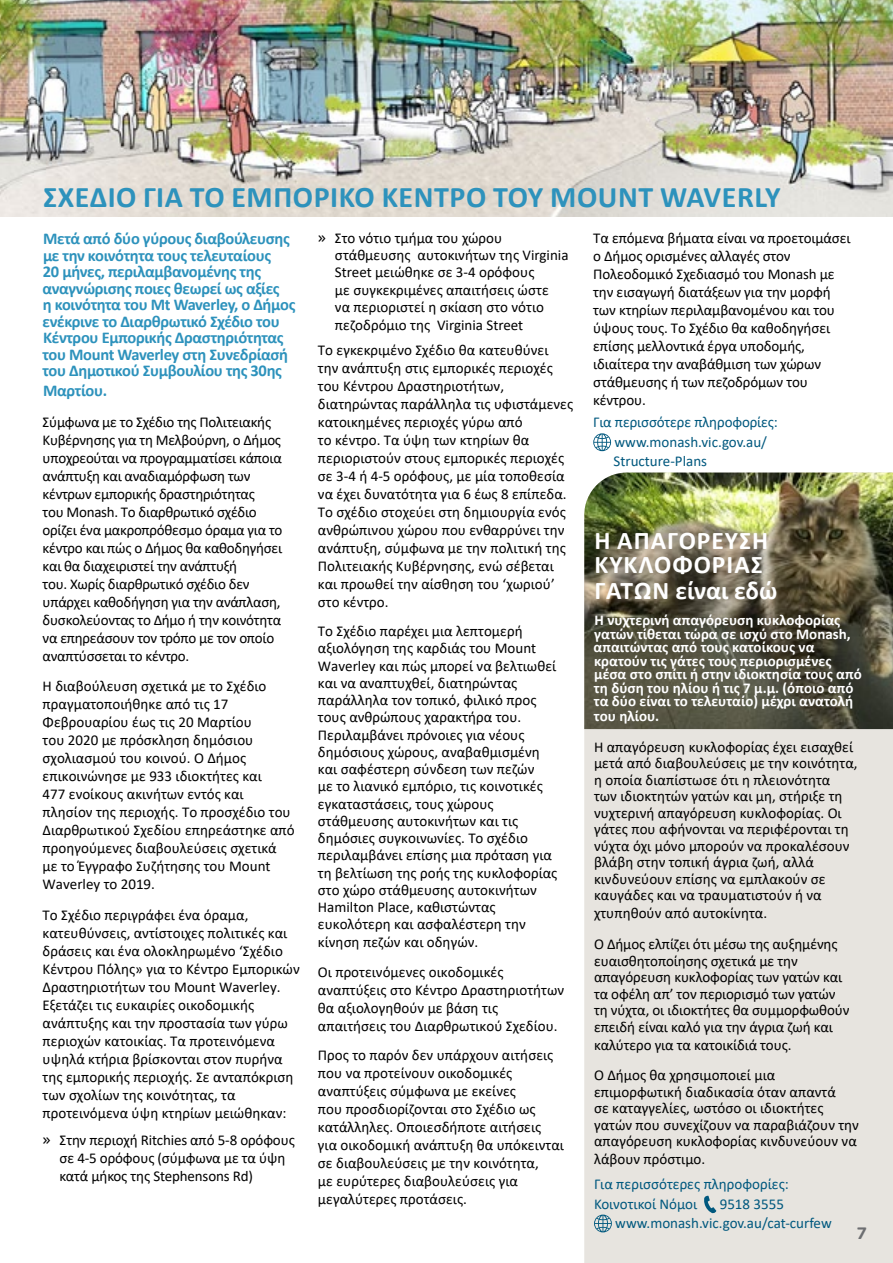
<style>
.page{position:relative;width:893px;height:1263px;background:#fff}
.page>*{position:absolute;margin:0;border:0;box-sizing:border-box;transform-origin:0 0}
.t1{font:700 30px "Calibri";letter-spacing:.02em;color:#2d92bc}
.t2{font:700 25.5px/24.8px "Calibri";letter-spacing:.04em;color:#fff}
.t3{font:700 16.5px/16.5px "Calibri";letter-spacing:-.02em;color:#2d92bc}
.t4{font:700 16.5px "Filson Soft";color:#6d6e71}
.t5{font:15px/18px "Calibri";color:#000}
.t6{font:15px/18px "Calibri";letter-spacing:-.02em;color:#000}
.t7{font:700 15px/13.5px "Calibri";color:#fff}
.t8{font:15px/19.5px "Calibri";color:#00587e}
.s1{font-family:"Filson Pro"}
</style>
<div class="page">
<svg style="left:593px;top:433px;width:18px;height:18px"></svg>
<div style="left:584px;top:729px;width:309px;height:534px;background:#e7e4df"></div>
<img style="left:584px;top:472px;width:309px;height:257px">
<svg style="left:703px;top:1195px;width:13px;height:19px"></svg>
<svg style="left:594px;top:1214px;width:18px;height:18px"></svg>
<img style="left:0;top:0;width:893px;height:216px">
<h1 class="t1" style="left:43px;top:176px;width:739px">ΣΧΈΔΙΟ ΓΙΑ ΤΟ ΕΜΠΟΡΙΚΌ ΚΈΝΤΡΟ ΤΟΥ MOUNT WAVERLY</h1>
<p class="t3" style="left:42px;top:230px;width:255px">Μετά από δύο γύρους διαβούλευσης με την κοινότητα τους τελευταίους<br>20 μήνες, περιλαμβανομένης της αναγνώρισης ποιες θεωρεί ως αξίες<br>η κοινότητα του Mt Waverley, ο Δήμος ενέκρινε το Διαρθρωτικό Σχέδιο του Κέντρου Εμπορικής Δραστηριότητας του Mount Waverley στη Συνεδρίασή του Δημοτικού Συμβουλίου της 30ης</p>
<p class="t3" style="left:43px;top:382px;width:66px">Μαρτίου.</p>
<p class="t6" style="left:43px;top:412px;width:241px">Σύμφωνα με το Σχέδιο της Πολιτειακής Κυβέρνησης για τη Μελβούρνη, ο Δήμος υποχρεούται να προγραμματίσει κάποια ανάπτυξη και αναδιαμόρφωση των κέντρων εμπορικής δραστηριότητας<br>του Monash. Το διαρθρωτικό σχέδιο ορίζει ένα μακροπρόθεσμο όραμα για το κέντρο και πώς ο Δήμος θα καθοδηγήσει και θα διαχειριστεί την ανάπτυξή<br>του. Χωρίς διαρθρωτικό σχέδιο δεν υπάρχει καθοδήγηση για την ανάπλαση, δυσκολεύοντας το Δήμο ή την κοινότητα να επηρεάσουν τον τρόπο με τον οποίο αναπτύσσεται το κέντρο.</p>
<p class="t5" style="left:43px;top:677px;width:254px">Η διαβούλευση σχετικά με το Σχέδιο πραγματοποιήθηκε από τις 17<br>Φεβρουαρίου έως τις 20 Μαρτίου<br>του 2020 με πρόσκληση δημόσιου σχολιασμού του κοινού. Ο Δήμος επικοινώνησε με 933 ιδιοκτήτες και<br>477 ενοίκους ακινήτων εντός και πλησίον της περιοχής. Το προσχέδιο του<br>Διαρθρωτικού Σχεδίου επηρεάστηκε από προηγούμενες διαβουλεύσεις σχετικά με το Έγγραφο Συζήτησης του Mount<br>Waverley το 2019.</p>
<p class="t5" style="left:43px;top:906px;width:259px">Το Σχέδιο περιγράφει ένα όραμα, κατευθύνσεις, αντίστοιχες πολιτικές και δράσεις και ένα ολοκληρωμένο ‘Σχέδιο Κέντρου Πόλης» για το Κέντρο Εμπορικών Δραστηριοτήτων του Mount Waverley.<br>Εξετάζει τις ευκαιρίες οικοδομικής ανάπτυξης και την προστασία των γύρω περιοχών κατοικίας. Τα προτεινόμενα υψηλά κτήρια βρίσκονται στον πυρήνα της εμπορικής περιοχής. Σε ανταπόκριση των σχολίων της κοινότητας, τα προτεινόμενα ύψη κτηρίων μειώθηκαν:</p>
<p class="t5" style="left:60px;top:1130px;width:237px;text-indent:-17px"><span class="s1">»</span> Στην περιοχή Ritchies από 5-8 ορόφους σε 4-5 ορόφους (σύμφωνα με τα ύψη κατά μήκος της Stephensons Rd)</p>
<p class="t5" style="left:335px;top:229px;width:235px;line-height:17.4px;text-indent:-17px"><span class="s1">»</span> Στο νότιο τμήμα του χώρου στάθμευσης αυτοκινήτων της Virginia<br>Street μειώθηκε σε 3-4 ορόφους<br>με συγκεκριμένες απαιτήσεις ώστε<br>να περιοριστεί η σκίαση στο νότιο πεζοδρόμιο της Virginia Street</p>
<p class="t5" style="left:318px;top:341px;width:257px">Το εγκεκριμένο Σχέδιο θα κατευθύνει<br>την ανάπτυξη στις εμπορικές περιοχές του Κέντρου Δραστηριοτήτων, διατηρώντας παράλληλα τις υφιστάμενες κατοικημένες περιοχές γύρω από<br>το κέντρο. Τα ύψη των κτηρίων θα περιοριστούν στους εμπορικές περιοχές σε 3-4 ή 4-5 ορόφους, με μία τοποθεσία να έχει δυνατότητα για 6 έως 8 επίπεδα.<br>Το σχέδιο στοχεύει στη δημιουργία ενός ανθρώπινου χώρου που ενθαρρύνει την ανάπτυξη, σύμφωνα με την πολιτική της Πολιτειακής Κυβέρνησης, ενώ σέβεται και προωθεί την αίσθηση του ‘χωριού’ στο κέντρο.</p>
<p class="t5" style="left:318px;top:622px;width:241px;line-height:17.2px">Το Σχέδιο παρέχει μια λεπτομερή αξιολόγηση της καρδιάς του Mount<br>Waverley και πώς μπορεί να βελτιωθεί και να αναπτυχθεί, διατηρώντας παράλληλα τον τοπικό, φιλικό προς τους ανθρώπους χαρακτήρα του.<br>Περιλαμβάνει πρόνοιες για νέους δημόσιους χώρους, αναβαθμισμένη και σαφέστερη σύνδεση των πεζών<br>με το λιανικό εμπόριο, τις κοινοτικές εγκαταστάσεις, τους χώρους στάθμευσης αυτοκινήτων και τις δημόσιες συγκοινωνίες. Το σχέδιο περιλαμβάνει επίσης μια πρόταση για τη βελτίωση της ροής της κυκλοφορίας στο χώρο στάθμευσης αυτοκινήτων<br>Hamilton Place, καθιστώντας ευκολότερη και ασφαλέστερη την κίνηση πεζών και οδηγών.</p>
<p class="t5" style="left:318px;top:962px;width:248px">Οι προτεινόμενες οικοδομικές αναπτύξεις στο Κέντρο Δραστηριοτήτων θα αξιολογηθούν με βάση τις απαιτήσεις του Διαρθρωτικού Σχεδίου.</p>
<p class="t5" style="left:318px;top:1046px;width:248px">Προς το παρόν δεν υπάρχουν αιτήσεις που να προτείνουν οικοδομικές αναπτύξεις σύμφωνα με εκείνες<br>που προσδιορίζονται στο Σχέδιο ως κατάλληλες. Οποιεσδήποτε αιτήσεις για οικοδομική ανάπτυξη θα υπόκεινται σε διαβουλεύσεις με την κοινότητα,<br>με ευρύτερες διαβουλεύσεις για μεγαλύτερες προτάσεις.</p>
<p class="t5" style="left:593px;top:228px;width:259px">Τα επόμενα βήματα είναι να προετοιμάσει ο Δήμος ορισμένες αλλαγές στον<br>Πολεοδομικό Σχεδιασμό του Monash με την εισαγωγή διατάξεων για την μορφή των κτηρίων περιλαμβανομένου και του ύψους τους. Το Σχέδιο θα καθοδηγήσει επίσης μελλοντικά έργα υποδομής, ιδιαίτερα την αναβάθμιση των χώρων στάθμευσης ή των πεζοδρόμων του κέντρου.</p>
<p class="t8" style="left:614px;top:412px;width:166px;text-indent:-20px">Για περισσότερε πληροφορίες: www.monash.vic.gov.au/<br>Structure-Plans</p>
<h2 class="t2" style="left:594px;top:528px;width:185px">Η ΑΠΑΓΟΡΕΥΣΗ<br>ΚΥΚΛΟΦΟΡΙΑΣ<br>ΓΑΤΩΝ είναι εδώ</h2>
<p class="t7" style="left:594px;top:613px;width:270px">Η νυχτερινή απαγόρευση κυκλοφορίας γατών τίθεται τώρα σε ισχύ στο Monash, απαιτώντας από τους κατοίκους να κρατούν τις γάτες τους περιορισμένες μέσα στο σπίτι ή στην ιδιοκτησία τους από τη δύση του ηλίου ή τις 7 μ.μ. (όποιο από τα δύο είναι το τελευταίο) μέχρι ανατολή</p>
<p class="t7" style="left:594px;top:709px;width:67px">του ηλίου.</p>
<p class="t5" style="left:594px;top:738px;width:265px;line-height:16.5px">Η απαγόρευση κυκλοφορίας έχει εισαχθεί μετά από διαβουλεύσεις με την κοινότητα, η οποία διαπίστωσε ότι η πλειονότητα<br>των ιδιοκτητών γατών και μη, στήριξε τη νυχτερινή απαγόρευση κυκλοφορίας. Οι γάτες που αφήνονται να περιφέρονται τη νύχτα όχι μόνο μπορούν να προκαλέσουν βλάβη στην τοπική άγρια ζωή, αλλά κινδυνεύουν επίσης να εμπλακούν σε καυγάδες και να τραυματιστούν ή να</p>
<p class="t5" style="left:594px;top:898px;width:245px;line-height:30.8px">χτυπηθούν από αυτοκίνητα.<br>Ο Δήμος ελπίζει ότι μέσω της αυξημένης</p>
<p class="t5" style="left:594px;top:952px;width:257px;line-height:16.5px">ευαισθητοποίησης σχετικά με την απαγόρευση κυκλοφορίας των γατών και τα οφέλη απ’ τον περιορισμό των γατών τη νύχτα, οι ιδιοκτήτες θα συμμορφωθούν επειδή είναι καλό για την άγρια ζωή και</p>
<p class="t5" style="left:594px;top:1029px;width:199px;line-height:30.8px">καλύτερο για τα κατοικίδιά τους.<br>Ο Δήμος θα χρησιμοποιεί μια</p>
<p class="t5" style="left:594px;top:1083px;width:266px;line-height:16.5px">επιμορφωτική διαδικασία όταν απαντά<br>σε καταγγελίες, ωστόσο οι ιδιοκτήτες γατών που συνεχίζουν να παραβιάζουν την απαγόρευση κυκλοφορίας κινδυνεύουν να</p>
<p class="t5" style="left:594px;top:1150px;width:113px">λάβουν πρόστιμο.</p>
<p class="t8" style="left:594px;top:1174px;width:196px">Για περισσότερες πληροφορίες:<br>Κοινοτικοί Νόμοι</p>
<p class="t8" style="left:615px;top:1194px;width:218px;text-indent:105px">9518 3555 www.monash.vic.gov.au/cat-curfew</p>
<p class="t4" style="left:857px;top:1222px;width:11px">7</p>
</div>
